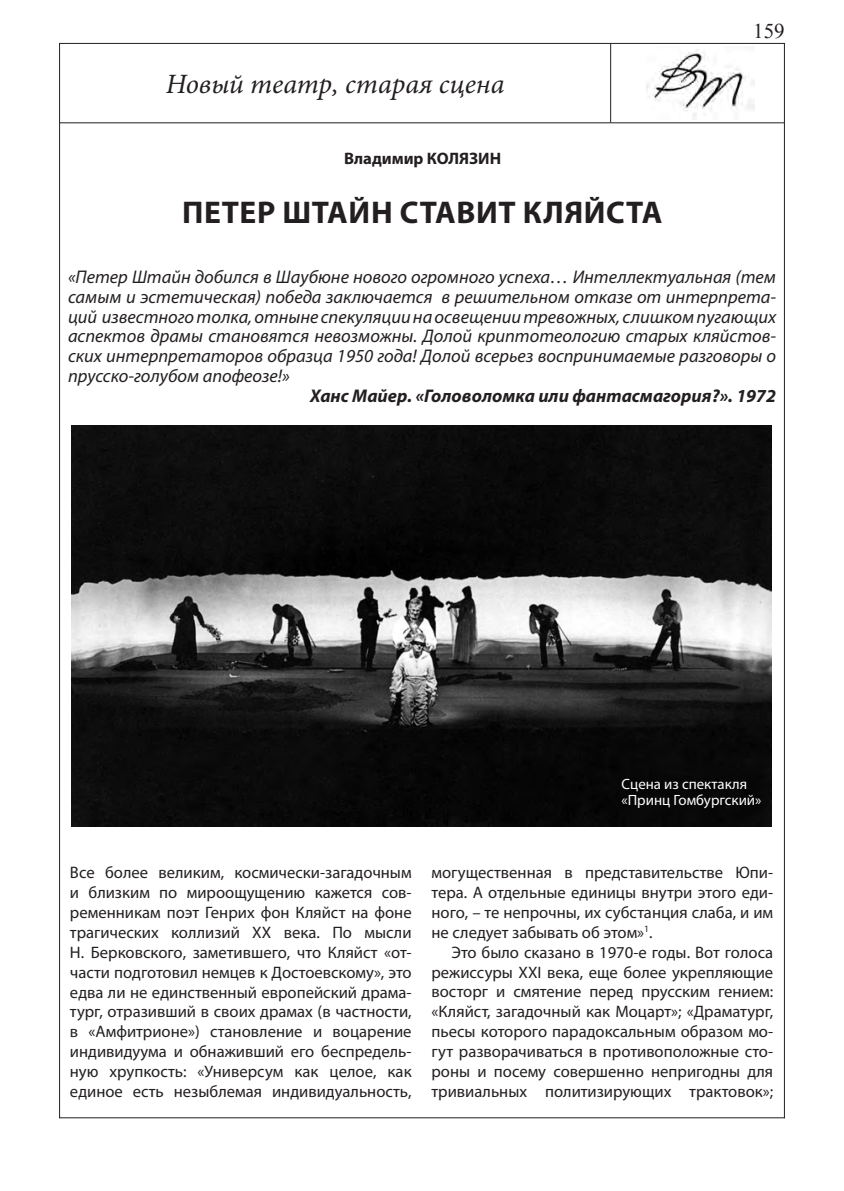
<style>
.page{position:relative;width:844px;height:1191px;background:#fff}
.page>*{position:absolute;margin:0;border:0;box-sizing:border-box;transform-origin:0 0}
.ЗАГОЛОВОК{font:700 31.5px "Myriad Pro";letter-spacing:.02em;color:#231f20}
.Рубрика{font:italic 28px "Minion Pro";color:#231f20}
.t1{font:21px "Times New Roman";color:#231f20}
.ВРЕЗ{font:italic 18.38px/19.8px "Myriad Pro";color:#231f20;text-align:justify}
.ВРЕЗ-2{font:italic 700 18.38px "Myriad Pro";color:#231f20}
.ОСНОВНОЙ{font:16.62px/19.8px "Myriad Pro";color:#231f20;text-align:justify}
.ПОДПИСЬ{font:700 16.62px "Myriad Pro";color:#231f20}
.подпись_к_картинкам{font:14.88px/15.8px "Myriad Pro";color:#fff}
</style>
<div class="page">
<hr style="left:60px;top:122px;width:724px;height:1px;background:#231f20">
<hr style="left:610px;top:44px;width:1px;height:78px;background:#231f20">
<hr style="left:59px;top:43px;width:725px;height:1px;background:#231f20">
<hr style="left:783px;top:43px;width:1px;height:1075px;background:#231f20">
<hr style="left:59px;top:1117px;width:725px;height:1px;background:#231f20">
<hr style="left:59px;top:43px;width:1px;height:1075px;background:#231f20">
<img style="left:646px;top:49px;width:107px;height:71px">
<img style="left:71px;top:425px;width:700px;height:401px">
<p class="Рубрика" style="left:166px;top:65px;width:340px">Новый театр, старая сцена</p>
<p class="ПОДПИСЬ" style="left:344px;top:147px;width:158px">Владимир КОЛЯЗИН</p>
<p class="ЗАГОЛОВОК" style="left:182px;top:192px;width:481px">ПЕТЕР ШТАЙН СТАВИТ КЛЯЙСТА</p>
<p class="t1" style="left:753px;top:17px;width:33px">159</p>
<p class="ВРЕЗ" style="left:68px;top:266px;width:709px">«Петер Штайн добился в Шаубюне нового огромного успеха… Интеллектуальная (тем самым и эстетическая) победа заключается в решительном отказе от интерпрета&shy;ций известного толка, отныне спекуляции на освещении тревожных, слишком пугающих аспектов драмы становятся невозможны. Долой криптотеологию старых кляйстов&shy;ских интерпретаторов образца 1950 года! Долой всерьез воспринимаемые разговоры о прусско-голубом апофеозе!»</p>
<p class="ВРЕЗ-2" style="left:310px;top:384px;width:467px">Ханс Майер. «Головоломка или фантасмагория?». 1972</p>
<p class="подпись_к_картинкам" style="left:621px;top:776px;width:141px">Сцена из спектакля «Принц Гомбургский»</p>
<p class="ОСНОВНОЙ" style="left:70px;top:862px;width:343px">Все более великим, космически-загадочным и близким по мироощущению кажется сов&shy;ременникам поэт Генрих фон Кляйст на фоне трагических коллизий ХХ века. По мысли Н. Берковского, заметившего, что Кляйст «от&shy;части подготовил немцев к Достоевскому», это едва ли не единственный европейский драма&shy;тург, отразивший в своих драмах (в частности, в «Амфитрионе») становление и воцарение индивидуума и обнаживший его беспредель&shy;ную хрупкость: «Универсум как целое, как единое есть незыблемая индивидуальность,</p>
<p class="ОСНОВНОЙ" style="left:431px;top:862px;width:343px">могущественная в представительстве Юпи&shy;тера. А отдельные единицы внутри этого еди&shy;ного, – те непрочны, их субстанция слаба, и им не следует забывать об этом»<sup>1</sup>.</p>
<p class="ОСНОВНОЙ" style="left:431px;top:942px;width:343px;text-indent:20px">Это было сказано в 1970-е годы. Вот голоса режиссуры ХХI века, еще более укрепляющие восторг и смятение перед прусским гением: «Кляйст, загадочный как Моцарт»; «Драматург, пьесы которого парадоксальным образом мо&shy;гут разворачиваться в противоположные сто&shy;роны и посему совершенно непригодны для тривиальных политизирующих трактовок»;</p>
</div>
